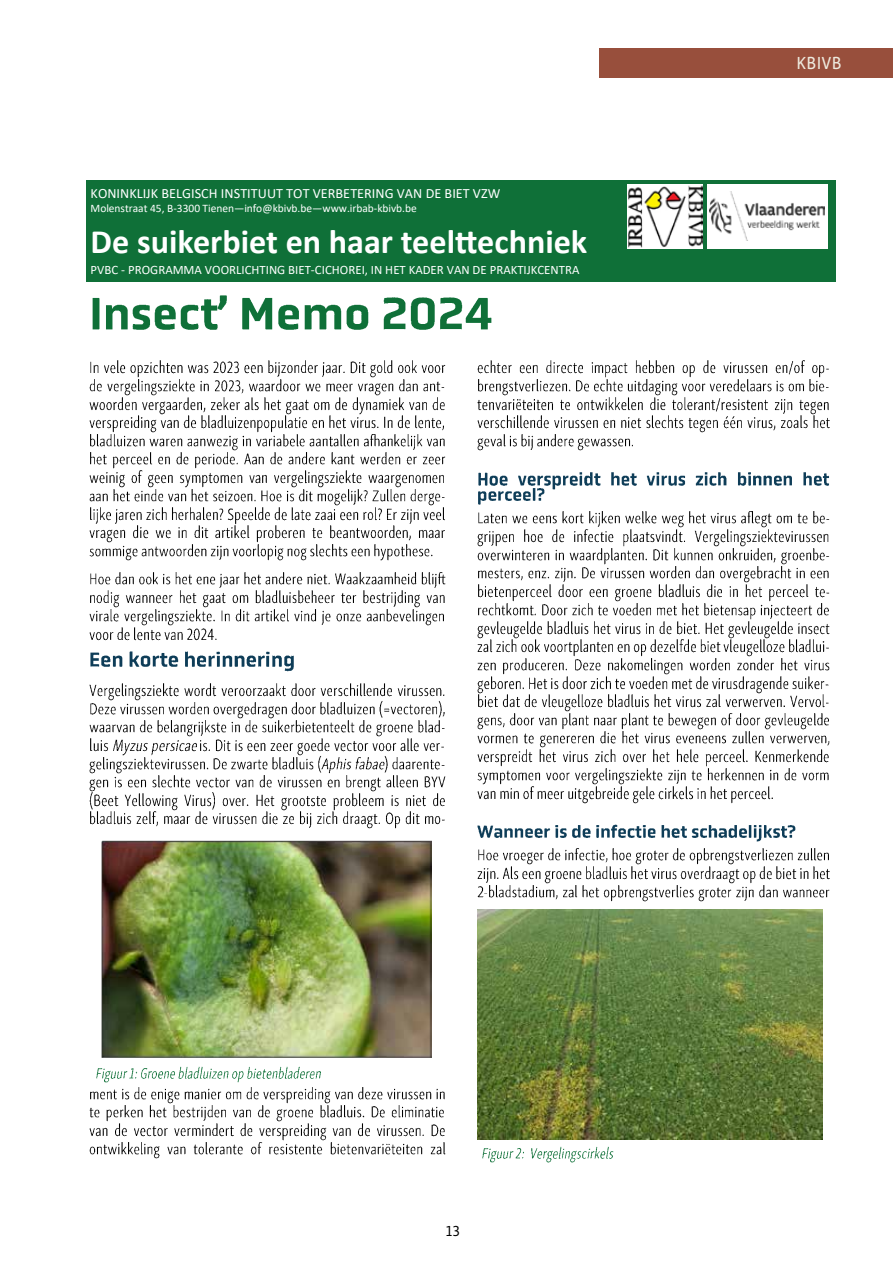
<style>
.page{position:relative;width:893px;height:1263px;background:#fff}
.page>*{position:absolute;margin:0;border:0;box-sizing:border-box;transform-origin:0 0}
.t1{font:700 34.2px "Calibri";color:#fff}
.t2{font:18px "Skolar Sans Latn Cn Me";letter-spacing:.02em;color:#ede9dd}
.t3{font:15px "Skolar Sans Latn";color:#000}
.t4{font:14.25px "Calibri";color:#fff}
.t5{font:12.75px "Calibri";color:#fff}
.t6{font:11.4px "Calibri";letter-spacing:-.005em;color:#fff}
</style>
<div class="page">
<div style="left:600px;top:49px;width:293px;height:29px;background:#984f3c"></div>
<img style="left:92px;top:297px;width:400px;height:33px">
<img style="left:218px;top:295px;width:31px;height:35px">
<img style="left:90px;top:360px;width:356px;height:15px">
<img style="left:89px;top:375px;width:356px;height:18px">
<img style="left:89px;top:393px;width:356px;height:19px">
<img style="left:89px;top:412px;width:355px;height:18px">
<img style="left:90px;top:430px;width:355px;height:18px">
<img style="left:90px;top:448px;width:356px;height:19px">
<img style="left:89px;top:467px;width:355px;height:18px">
<img style="left:89px;top:485px;width:356px;height:18px">
<img style="left:90px;top:503px;width:355px;height:19px">
<img style="left:89px;top:522px;width:356px;height:18px">
<img style="left:89px;top:540px;width:344px;height:21px">
<img style="left:90px;top:572px;width:356px;height:15px">
<img style="left:90px;top:587px;width:355px;height:18px">
<img style="left:89px;top:605px;width:355px;height:21px">
<img style="left:89px;top:624px;width:133px;height:17px">
<img style="left:90px;top:651px;width:204px;height:20px">
<img style="left:89px;top:683px;width:356px;height:15px">
<img style="left:90px;top:698px;width:355px;height:18px">
<img style="left:89px;top:716px;width:356px;height:19px">
<img style="left:90px;top:738px;width:19px;height:14px">
<img style="left:113px;top:735px;width:84px;height:18px">
<img style="left:200px;top:735px;width:244px;height:18px">
<img style="left:89px;top:753px;width:232px;height:18px">
<img style="left:321px;top:756px;width:63px;height:15px">
<img style="left:384px;top:756px;width:61px;height:15px">
<img style="left:89px;top:771px;width:357px;height:19px">
<img style="left:89px;top:790px;width:356px;height:18px">
<img style="left:90px;top:808px;width:355px;height:20px">
<img style="left:90px;top:1087px;width:355px;height:14px">
<img style="left:89px;top:1101px;width:355px;height:18px">
<img style="left:89px;top:1119px;width:356px;height:19px">
<img style="left:89px;top:1138px;width:357px;height:20px">
<img style="left:477px;top:360px;width:352px;height:15px">
<img style="left:478px;top:375px;width:351px;height:18px">
<img style="left:477px;top:393px;width:352px;height:19px">
<img style="left:477px;top:412px;width:353px;height:20px">
<img style="left:477px;top:430px;width:164px;height:21px">
<img style="left:478px;top:472px;width:351px;height:14px">
<img style="left:478px;top:484px;width:79px;height:21px">
<img style="left:478px;top:511px;width:352px;height:15px">
<img style="left:477px;top:526px;width:352px;height:18px">
<img style="left:477px;top:544px;width:353px;height:18px">
<img style="left:478px;top:562px;width:351px;height:19px">
<img style="left:478px;top:581px;width:352px;height:18px">
<img style="left:478px;top:599px;width:351px;height:18px">
<img style="left:477px;top:617px;width:353px;height:19px">
<img style="left:477px;top:636px;width:244px;height:18px">
<img style="left:723px;top:636px;width:106px;height:18px">
<img style="left:477px;top:662px;width:19px;height:9px">
<img style="left:503px;top:654px;width:327px;height:18px">
<img style="left:477px;top:672px;width:352px;height:19px">
<img style="left:477px;top:691px;width:352px;height:18px">
<img style="left:477px;top:709px;width:352px;height:18px">
<img style="left:477px;top:727px;width:353px;height:19px">
<img style="left:477px;top:746px;width:352px;height:18px">
<img style="left:477px;top:764px;width:352px;height:19px">
<img style="left:477px;top:783px;width:296px;height:20px">
<img style="left:477px;top:824px;width:319px;height:18px">
<img style="left:478px;top:848px;width:351px;height:15px">
<img style="left:477px;top:863px;width:353px;height:18px">
<img style="left:477px;top:886px;width:7px;height:12px">
<img style="left:489px;top:881px;width:341px;height:21px">
<div style="left:87px;top:180px;width:749px;height:101px;background:#0f7038"></div>
<img style="left:627px;top:185px;width:76px;height:64px">
<img style="left:96px;top:1066px;width:225px;height:16px">
<img style="left:482px;top:1146px;width:132px;height:16px">
<img style="left:101px;top:840px;width:330px;height:217px">
<img style="left:477px;top:909px;width:345px;height:230px">
<div style="left:707px;top:184px;width:121px;height:65px;background:#fff"></div>
<img style="left:709px;top:191px;width:115px;height:49px">
<p class="t4" style="left:91px;top:183px;width:411px">KONINKLIJK BELGISCH INSTITUUT TOT VERBETERING VAN DE BIET VZW</p>
<p class="t6" style="left:91px;top:201px;width:328px">Molenstraat 45, B-3300 Tienen—info@kbivb.be—www.irbab-kbivb.be</p>
<h1 class="t1" style="left:91px;top:217px;width:498px">De suikerbiet en haar teelttechniek</h1>
<p class="t5" style="left:91px;top:261px;width:490px">PVBC - PROGRAMMA VOORLICHTING BIET-CICHOREI, IN HET KADER VAN DE PRAKTIJKCENTRA</p>
<h2 class="t2" style="left:796px;top:50px;width:47px">KBIVB</h2>
<p class="t3" style="left:446px;top:1219px;width:15px">13</p>
</div>
